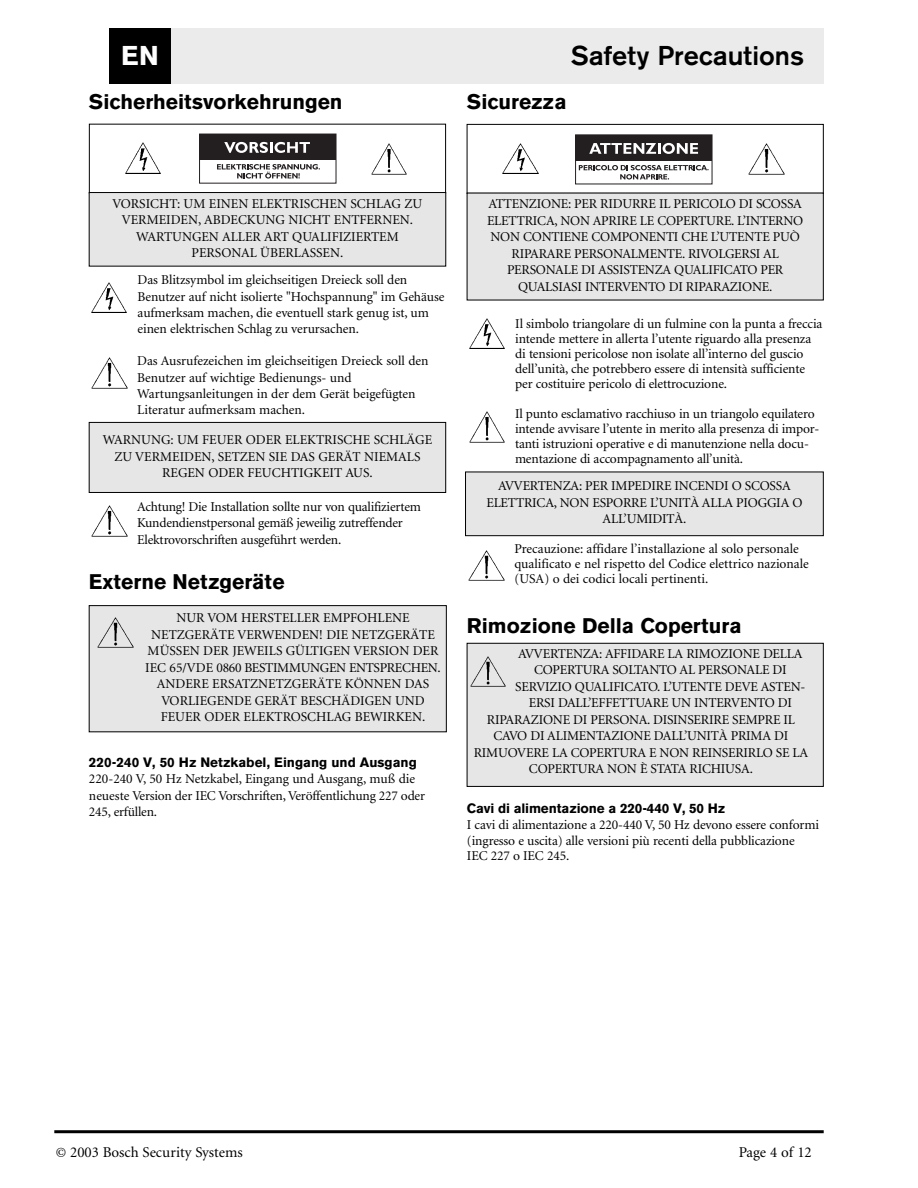
<style>
.page{position:relative;width:918px;height:1188px;background:#fff}
.page>*{position:absolute;margin:0;border:0;box-sizing:border-box;transform-origin:0 0}
.t1{font:500 27px "Akzidenz Grotesk BQ";color:#000}
.t2{font:700 27px "Akzidenz Grotesk BQ";color:#fff}
.t3{font:700 21px "Akzidenz Grotesk BQ";color:#000}
.t4{font:15px "Minion";color:#000}
.t5{font:13.5px/16.5px "Minion";letter-spacing:-.01em;color:#000}
.t6{font:700 13.5px "Akzidenz Grotesk BQ";color:#000}
</style>
<div class="page">
<div style="left:171px;top:28px;width:653px;height:56px;background:#ebebeb"></div>
<div style="left:109px;top:28px;width:62px;height:56px;background:#000"></div>
<hr style="left:54px;top:1130px;width:770px;height:3px;background:#000">
<div style="left:200px;top:134px;width:136px;height:26px;background:#231f20"></div>
<svg style="left:224px;top:142px;width:86px;height:11px"></svg>
<svg style="left:217px;top:164px;width:103px;height:15px"></svg>
<img style="left:125px;top:143px;width:36px;height:30px">
<img style="left:371px;top:144px;width:36px;height:30px">
<img style="left:91px;top:282px;width:36px;height:31px">
<img style="left:91px;top:357px;width:36px;height:31px">
<img style="left:91px;top:506px;width:36px;height:30px">
<div style="left:89px;top:193px;width:357px;height:73px;background:#e6e6e6"></div>
<div style="left:89px;top:192px;width:357px;height:74px;border:1px solid #000"></div>
<div style="left:89px;top:423px;width:357px;height:69px;background:#e6e6e6"></div>
<div style="left:89px;top:422px;width:357px;height:71px;border:1px solid #000"></div>
<div style="left:89px;top:606px;width:357px;height:126px;background:#e6e6e6"></div>
<div style="left:89px;top:605px;width:358px;height:127px;border:1px solid #000"></div>
<img style="left:98px;top:617px;width:35px;height:31px">
<div style="left:576px;top:135px;width:136px;height:26px;background:#231f20"></div>
<svg style="left:589px;top:143px;width:109px;height:11px"></svg>
<svg style="left:579px;top:165px;width:130px;height:15px"></svg>
<div style="left:467px;top:124px;width:357px;height:70px;border:1px solid #000"></div>
<img style="left:503px;top:143px;width:36px;height:30px">
<img style="left:749px;top:144px;width:36px;height:31px">
<img style="left:469px;top:319px;width:36px;height:30px">
<img style="left:469px;top:412px;width:36px;height:30px">
<img style="left:469px;top:550px;width:35px;height:31px">
<div style="left:467px;top:193px;width:356px;height:107px;background:#e6e6e6"></div>
<div style="left:466px;top:472px;width:357px;height:63px;background:#e6e6e6"></div>
<div style="left:465px;top:472px;width:359px;height:64px;border:1px solid #000"></div>
<div style="left:467px;top:644px;width:356px;height:142px;background:#e6e6e6"></div>
<div style="left:467px;top:643px;width:357px;height:144px;border:1px solid #000"></div>
<img style="left:470px;top:656px;width:36px;height:31px">
<h1 class="t2" style="left:121px;top:45px;width:39px">EN</h1>
<h1 class="t1" style="left:571px;top:45px;width:235px">Safety Precautions</h1>
<h2 class="t3" style="left:89px;top:94px;width:255px">Sicherheitsvorkehrungen</h2>
<h2 class="t3" style="left:467px;top:94px;width:101px">Sicurezza</h2>
<p class="t5" style="left:113px;top:196px;width:311px;text-align:center">VORSICHT: UM EINEN ELEKTRISCHEN SCHLAG ZU VERMEIDEN, ABDECKUNG NICHT ENTFERNEN.<br>WARTUNGEN ALLER ART QUALIFIZIERTEM PERSONAL ÜBERLASSEN.</p>
<p class="t5" style="left:138px;top:273px;width:308px">Das Blitzsymbol im gleichseitigen Dreieck soll den Benutzer auf nicht isolierte "Hochspannung" im Gehäuse aufmerksam machen, die eventuell stark genug ist, um einen elektrischen Schlag zu verursachen.</p>
<p class="t5" style="left:137px;top:354px;width:293px">Das Ausrufezeichen im gleichseitigen Dreieck soll den Benutzer auf wichtige Bedienungs- und Wartungsanleitungen in der dem Gerät beigefügten Literatur aufmerksam machen.</p>
<p class="t5" style="left:103px;top:433px;width:331px;text-align:center">WARNUNG: UM FEUER ODER ELEKTRISCHE SCHLÄGE<br>ZU VERMEIDEN, SETZEN SIE DAS GERÄT NIEMALS<br>REGEN ODER FEUCHTIGKEIT AUS.</p>
<p class="t5" style="left:137px;top:500px;width:285px">Achtung! Die Installation sollte nur von qualifiziertem<br>Kundendienstpersonal gemäß jeweilig zutreffender<br>Elektrovorschriften ausgeführt werden.</p>
<h2 class="t3" style="left:89px;top:573px;width:197px">Externe Netzgeräte</h2>
<p class="t5" style="left:145px;top:611px;width:297px;text-align:center">NUR VOM HERSTELLER EMPFOHLENE NETZGERÄTE VERWENDEN! DIE NETZGERÄTE MÜSSEN DER JEWEILS GÜLTIGEN VERSION DER IEC 65/VDE 0860 BESTIMMUNGEN ENTSPRECHEN.<br>ANDERE ERSATZNETZGERÄTE KÖNNEN DAS VORLIEGENDE GERÄT BESCHÄDIGEN UND FEUER ODER ELEKTROSCHLAG BEWIRKEN.</p>
<p class="t6" style="left:89px;top:757px;width:329px">220-240 V, 50 Hz Netzkabel, Eingang und Ausgang</p>
<p class="t5" style="left:89px;top:772px;width:338px">220-240 V, 50 Hz Netzkabel, Eingang und Ausgang, muß die neueste Version der IEC Vorschriften, Veröffentlichung 227 oder<br>245, erfüllen.</p>
<p class="t5" style="left:487px;top:197px;width:318px;text-align:center">ATTENZIONE: PER RIDURRE IL PERICOLO DI SCOSSA ELETTRICA, NON APRIRE LE COPERTURE. L’INTERNO NON CONTIENE COMPONENTI CHE L’UTENTE PUÒ RIPARARE PERSONALMENTE. RIVOLGERSI AL PERSONALE DI ASSISTENZA QUALIFICATO PER QUALSIASI INTERVENTO DI RIPARAZIONE.</p>
<p class="t5" style="left:515px;top:318px;width:309px;line-height:15px">Il simbolo triangolare di un fulmine con la punta a freccia intende mettere in allerta l’utente riguardo alla presenza di tensioni pericolose non isolate all’interno del guscio dell’unità, che potrebbero essere di intensità sufficiente per costituire pericolo di elettrocuzione.</p>
<p class="t5" style="left:515px;top:408px;width:306px;line-height:15px">Il punto esclamativo racchiuso in un triangolo equilatero intende avvisare l’utente in merito alla presenza di impor&shy;tanti istruzioni operative e di manutenzione nella docu&shy;mentazione di accompagnamento all’unità.</p>
<p class="t5" style="left:486px;top:479px;width:318px;text-align:center">AVVERTENZA: PER IMPEDIRE INCENDI O SCOSSA<br>ELETTRICA, NON ESPORRE L’UNITÀ ALLA PIOGGIA O<br>ALL’UMIDITÀ.</p>
<p class="t5" style="left:514px;top:543px;width:296px;line-height:15px">Precauzione: affidare l’installazione al solo personale qualificato e nel rispetto del Codice elettrico nazionale (USA) o dei codici locali pertinenti.</p>
<h2 class="t3" style="left:467px;top:617px;width:276px">Rimozione Della Copertura</h2>
<p class="t5" style="left:518px;top:646px;width:286px">AVVERTENZA: AFFIDARE LA RIMOZIONE DELLA</p>
<p class="t5" style="left:534px;top:663px;width:254px">COPERTURA SOLTANTO AL PERSONALE DI</p>
<p class="t5" style="left:515px;top:679px;width:292px">SERVIZIO QUALIFICATO. L’UTENTE DEVE ASTEN-</p>
<p class="t5" style="left:529px;top:696px;width:265px">ERSI DALL’EFFETTUARE UN INTERVENTO DI</p>
<p class="t5" style="left:487px;top:712px;width:310px">RIPARAZIONE DI PERSONA. DISINSERIRE SEMPRE IL</p>
<p class="t5" style="left:494px;top:729px;width:296px">CAVO DI ALIMENTAZIONE DALL’UNITÀ PRIMA DI</p>
<p class="t5" style="left:474px;top:745px;width:336px">RIMUOVERE LA COPERTURA E NON REINSERIRLO SE LA</p>
<p class="t5" style="left:529px;top:762px;width:225px">COPERTURA NON È STATA RICHIUSA.</p>
<p class="t6" style="left:467px;top:803px;width:260px">Cavi di alimentazione a 220-440 V, 50 Hz</p>
<p class="t5" style="left:467px;top:818px;width:354px;line-height:15.8px">I cavi di alimentazione a 220-440 V, 50 Hz devono essere conformi (ingresso e uscita) alle versioni più recenti della pubblicazione<br>IEC 227 o IEC 245.</p>
<p class="t4" style="left:56px;top:1147px;width:188px">© 2003 Bosch Security Systems</p>
<p class="t4" style="left:739px;top:1147px;width:75px">Page 4 of 12</p>
</div>
